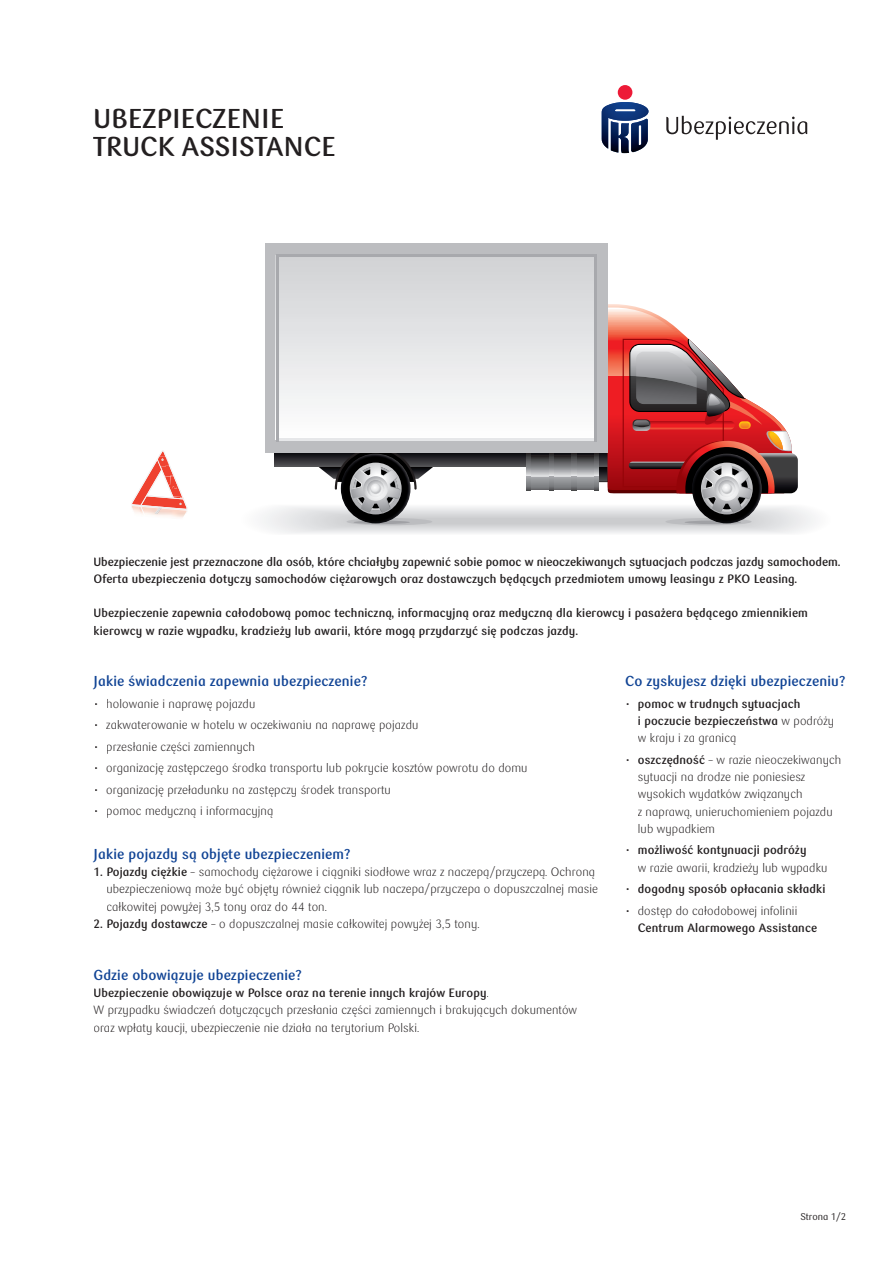
<style>
.page{position:relative;width:893px;height:1263px;background:#fff}
.page>*{position:absolute;margin:0;border:0;box-sizing:border-box;transform-origin:0 0}
.t1{font:700 27px/28.5px "PKO Bank Polski";color:#231f20}
.t2{font:700 14.25px "PKO Bank Polski";letter-spacing:.01em;color:#114495}
.t3{font:300 12px/17.2px "PKO Bank Polski";letter-spacing:.01em;color:#231f20}
.t4{font:700 12px/17.2px "PKO Bank Polski";letter-spacing:.01em;color:#231f20}
.t5{font:9.75px "PKO Bank Polski";color:#231f20}
.s1{font-weight:700}
.s2{font-weight:300}
</style>
<div class="page">
<svg style="left:262px;top:304px;width:553px;height:229px"></svg>
<div style="left:265px;top:243px;width:343px;height:209px;background:#bcbdc0"></div>
<div style="left:276px;top:255px;width:321px;height:185px;background:linear-gradient(to bottom,#d0d1d4,#fdfdfd)"></div>
<svg style="left:531px;top:456px;width:63px;height:34px;background:#858688"></svg>
<svg style="left:526px;top:453px;width:5px;height:37px"></svg>
<svg style="left:594px;top:453px;width:5px;height:37px"></svg>
<svg style="left:572px;top:453px;width:4px;height:37px"></svg>
<svg style="left:549px;top:453px;width:5px;height:37px"></svg>
<hr style="left:276px;top:254px;width:321px;height:2px;background:#a8a9ad">
<hr style="left:276px;top:439px;width:321px;height:2px;background:#e6e7e9">
<hr style="left:276px;top:254px;width:2px;height:187px;background:#a8a9ad">
<hr style="left:594px;top:254px;width:3px;height:187px;background:#a8a9ad">
<svg style="left:131px;top:451px;width:57px;height:67px"></svg>
<svg style="left:666px;top:116px;width:141px;height:24px"></svg>
<div style="left:618px;top:85px;width:14px;height:15px;background:#ed1a37;border-radius:50%"></div>
<svg style="left:602px;top:102px;width:46px;height:51px"></svg>
<img style="left:631px;top:119px;width:17px;height:33px">
<h1 class="t1" style="left:94px;top:105px;width:243px">UBEZPIECZENIE<br>TRUCK ASSISTANCE</h1>
<p class="t4" style="left:94px;top:553px;width:748px">Ubezpieczenie jest przeznaczone dla osób, które chciałyby zapewnić sobie pomoc w nieoczekiwanych sytuacjach podczas jazdy samochodem.<br>Oferta ubezpieczenia dotyczy samochodów ciężarowych oraz dostawczych będących przedmiotem umowy leasingu z PKO Leasing.</p>
<p class="t4" style="left:94px;top:605px;width:716px">Ubezpieczenie zapewnia całodobową pomoc techniczną, informacyjną oraz medyczną dla kierowcy i pasażera będącego zmiennikiem kierowcy w razie wypadku, kradzieży lub awarii, które mogą przydarzyć się podczas jazdy.</p>
<p class="t2" style="left:94px;top:673px;width:275px">Jakie świadczenia zapewnia ubezpieczenie?</p>
<p class="t3" style="left:94px;top:695px;width:163px">• holowanie i naprawę pojazdu</p>
<p class="t3" style="left:94px;top:717px;width:326px">• zakwaterowanie w hotelu w oczekiwaniu na naprawę pojazdu</p>
<p class="t3" style="left:94px;top:738px;width:163px">• przesłanie części zamiennych</p>
<p class="t3" style="left:94px;top:760px;width:436px">• organizację zastępczego środka transportu lub pokrycie kosztów powrotu do domu</p>
<p class="t3" style="left:94px;top:781px;width:299px">• organizację przeładunku na zastępczy środek transportu</p>
<p class="t3" style="left:94px;top:803px;width:181px">• pomoc medyczną i informacyjną</p>
<p class="t2" style="left:94px;top:846px;width:259px">Jakie pojazdy są objęte ubezpieczeniem?</p>
<p class="t3" style="left:106px;top:864px;width:493px;text-indent:-13px"><span class="s1">1. Pojazdy ciężkie</span> – samochody ciężarowe i ciągniki siodłowe wraz z naczepą/przyczepą. Ochroną ubezpieczeniową może być objęty również ciągnik lub naczepa/przyczepa o dopuszczalnej masie całkowitej powyżej 3,5 tony oraz do 44 ton.</p>
<p class="t3" style="left:94px;top:915px;width:387px"><span class="s1">2. Pojazdy dostawcze</span> – o dopuszczalnej masie całkowitej powyżej 3,5 tony.</p>
<p class="t2" style="left:94px;top:967px;width:210px">Gdzie obowiązuje ubezpieczenie?</p>
<p class="t3" style="left:94px;top:984px;width:485px"><span class="s1">Ubezpieczenie obowiązuje w Polsce oraz na terenie innych krajów Europy</span>.<br>W przypadku świadczeń dotyczących przesłania części zamiennych i brakujących dokumentów oraz wpłaty kaucji, ubezpieczenie nie działa na terytorium Polski.</p>
<p class="t2" style="left:625px;top:673px;width:222px">Co zyskujesz dzięki ubezpieczeniu?</p>
<p class="t4" style="left:638px;top:695px;width:198px;text-indent:-13px"><span class="s2">•</span> pomoc w trudnych sytuacjach<br>i poczucie bezpieczeństwa <span class="s2">w podróży w kraju i za granicą</span></p>
<p class="t3" style="left:638px;top:751px;width:205px;text-indent:-13px">• <span class="s1">oszczędność</span> – w razie nieoczekiwanych sytuacji na drodze nie poniesiesz wysokich wydatków związanych<br>z naprawą, unieruchomieniem pojazdu lub wypadkiem</p>
<p class="t3" style="left:638px;top:842px;width:191px;text-indent:-13px">• <span class="s1">możliwość kontynuacji podróży<br></span>w razie awarii, kradzieży lub wypadku</p>
<p class="t4" style="left:625px;top:881px;width:202px"><span class="s2">•</span> dogodny sposób opłacania składki</p>
<p class="t3" style="left:625px;top:902px;width:174px">• dostęp do całodobowej infolinii</p>
<p class="t4" style="left:638px;top:919px;width:181px">Centrum Alarmowego Assistance</p>
<p class="t5" style="left:800px;top:1211px;width:47px">Strona 1/2</p>
</div>
